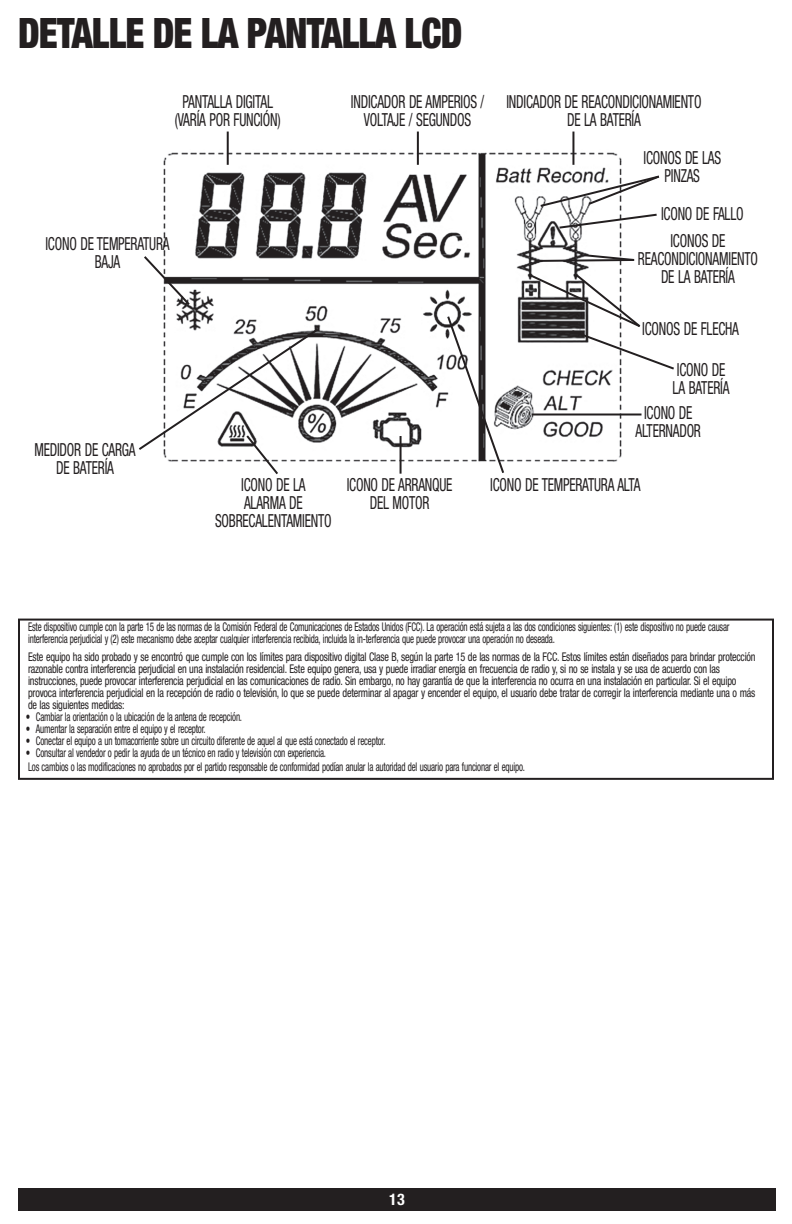
<style>
.page{position:relative;width:792px;height:1224px;background:#fff}
.page>*{position:absolute;margin:0;border:0;box-sizing:border-box;transform-origin:0 0}
.t1{font:900 condensed 42px "Helvetica Neue LT Std";letter-spacing:-.02em;color:#231f20;scale:.9 1}
.t2{font:condensed 18px/18px "Helvetica Neue LT Std";letter-spacing:-.015em;color:#231f20;text-align:center;scale:.75 1}
.t3{font:700 condensed 16px "Helvetica Neue LT Std";color:#fff}
.t4{font:condensed 12px/12px "Helvetica Neue LT Std";letter-spacing:-.02em;color:#231f20;scale:.75 1}
.t5{font:condensed 12px/12px "Helvetica Neue LT Std";letter-spacing:-.02em;color:#231f20;scale:.85 1}
</style>
<div class="page">
<div style="left:18px;top:1188px;width:758px;height:22px;background:#231f20"></div>
<img style="left:163px;top:149px;width:460px;height:313px">
<hr style="left:572px;top:132px;width:2px;height:33px;background:#231f20">
<svg style="left:538px;top:174px;width:122px;height:56px"></svg>
<svg style="left:537px;top:253px;width:98px;height:10px"></svg>
<hr style="left:532px;top:414px;width:110px;height:2px;background:#231f20">
<svg style="left:528px;top:273px;width:146px;height:98px"></svg>
<svg style="left:446px;top:314px;width:60px;height:159px"></svg>
<svg style="left:144px;top:254px;width:48px;height:53px"></svg>
<hr style="left:400px;top:436px;width:2px;height:38px;background:#231f20">
<svg style="left:139px;top:327px;width:180px;height:148px"></svg>
<hr style="left:417px;top:132px;width:2px;height:33px;background:#231f20">
<hr style="left:227px;top:132px;width:2px;height:33px;background:#231f20">
<div style="left:18px;top:619px;width:756px;height:161px;border:2px solid #231f20"></div>
<h1 class="t1" style="left:18px;top:7px;width:496px">DETALLE DE LA PANTALLA LCD</h1>
<h2 class="t2" style="left:175px;top:93px;width:143px">PANTALLA DIGITAL (VARÍA POR FUNCIÓN)</h2>
<h2 class="t2" style="left:351px;top:93px;width:180px">INDICADOR DE AMPERIOS /<br>VOLTAJE / SEGUNDOS</h2>
<h2 class="t2" style="left:506px;top:93px;width:262px">INDICADOR DE REACONDICIONAMIENTO<br>DE LA BATERÍA</h2>
<h2 class="t2" style="left:644px;top:149px;width:105px">ICONOS DE LAS<br>PINZAS</h2>
<h2 class="t2" style="left:661px;top:200px;width:112px;line-height:27.4px">ICONO DE FALLO<br>ICONOS DE</h2>
<h2 class="t2" style="left:638px;top:250px;width:161px">REACONDICIONAMIENTO<br>DE LA BATERÍA</h2>
<h2 class="t2" style="left:45px;top:234px;width:167px">ICONO DE TEMPERATURA<br>BAJA</h2>
<h2 class="t2" style="left:642px;top:319px;width:131px">ICONOS DE FLECHA</h2>
<h2 class="t2" style="left:34px;top:441px;width:137px">MEDIDOR DE CARGA<br>DE BATERÍA</h2>
<h2 class="t2" style="left:215px;top:475px;width:157px">ICONO DE LA<br>ALARMA DE<br>SOBRECALENTAMIENTO</h2>
<h2 class="t2" style="left:347px;top:475px;width:143px">ICONO DE ARRANQUE<br>DEL MOTOR</h2>
<h2 class="t2" style="left:673px;top:360px;width:77px;text-align:left">ICONO DE<br>LA BATERÍA</h2>
<h2 class="t2" style="left:636px;top:403px;width:89px">ICONO DE<br>ALTERNADOR</h2>
<h2 class="t2" style="left:490px;top:476px;width:202px">ICONO DE TEMPERATURA ALTA</h2>
<p class="t4" style="left:28px;top:621px;width:937px">Este dispositivo cumple con la parte 15 de las normas de la Comisión Federal de Comunicaciones de Estados Unidos (FCC). La operación está sujeta a las dos condiciones siguientes: (1) este dispositivo no puede causar interferencia perjudicial y (2) este mecanismo debe aceptar cualquier interferencia recibida, incluida la in-terferencia que puede provocar una operación no deseada.</p>
<p class="t5" style="left:28px;top:650px;width:858px">Este equipo ha sido probado y se encontró que cumple con los límites para dispositivo digital Clase B, según la parte 15 de las normas de la FCC. Estos límites están diseñados para brindar protección razonable contra interferencia perjudicial en una instalación residencial. Este equipo genera, usa y puede irradiar energía en frecuencia de radio y, si no se instala y se usa de acuerdo con las instrucciones, puede provocar interferencia perjudicial en las comunicaciones de radio. Sin embargo, no hay garantía de que la interferencia no ocurra en una instalación en particular. Si el equipo provoca interferencia perjudicial en la recepción de radio o televisión, lo que se puede determinar al apagar y encender el equipo, el usuario debe tratar de corregir la interferencia mediante una o más de las siguientes medidas:</p>
<p class="t4" style="left:26px;top:710px;width:290px">• Cambiar la orientación o la ubicación de la antena de recepción.</p>
<p class="t4" style="left:26px;top:722px;width:241px">• Aumentar la separación entre el equipo y el receptor.</p>
<p class="t4" style="left:26px;top:734px;width:481px">• Conectar el equipo a un tomacorriente sobre un circuito diferente de aquel al que está conectado el receptor.</p>
<p class="t4" style="left:26px;top:745px;width:667px;line-height:14.8px">• Consultar al vendedor o pedir la ayuda de un técnico en radio y televisión con experiencia.<br>Los cambios o las modificaciones no aprobados por el partido responsable de conformidad podían anular la autoridad del usuario para funcionar el equipo.</p>
<h3 class="t3" style="left:389px;top:1189px;width:17px">13</h3>
</div>
